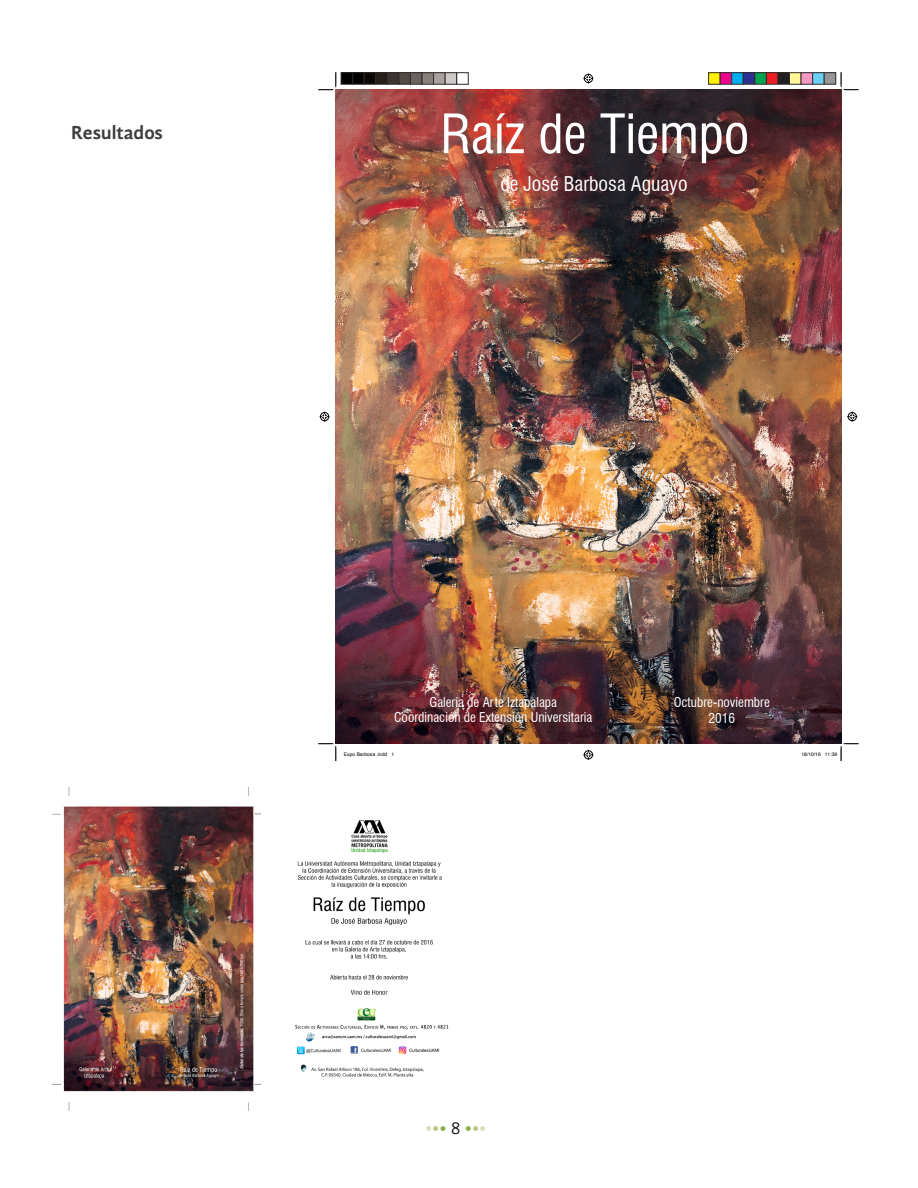
<style>
.page{position:relative;width:918px;height:1188px;background:#fff}
.page>*{position:absolute;margin:0;border:0;box-sizing:border-box;transform-origin:0 0}
.t1{font:condensed 52.8px "Swiss 721 BT";color:#fff}
.t2{font:condensed 19.8px "Swiss 721 BT";color:#fff}
.t3{font:700 19.5px "Gandhi Sans";color:#3e3e3f}
.t4{font:18px "Gandhi Sans";color:#d7e0bb}
.t5{font:condensed 13.2px/15.9px "Swiss 721 BT";color:#fff;text-align:center}
.t6{font:4.95px "Helvetica";color:#000}
.s1{color:#b4c783}
.s2{color:#87ac3e}
.s3{color:#231f20}
</style>
<div class="page">
<img style="left:336px;top:90px;width:505px;height:654px">
<svg style="left:318px;top:72px;width:18px;height:18px"></svg>
<svg style="left:318px;top:743px;width:18px;height:18px"></svg>
<svg style="left:841px;top:72px;width:17px;height:18px"></svg>
<svg style="left:583px;top:74px;width:10px;height:9px"></svg>
<svg style="left:583px;top:750px;width:10px;height:10px"></svg>
<svg style="left:320px;top:412px;width:10px;height:10px"></svg>
<svg style="left:847px;top:412px;width:10px;height:10px"></svg>
<div style="left:341px;top:73px;width:12px;height:11px;background:#000"></div>
<div style="left:341px;top:72px;width:12px;height:13px;border:1px solid #302a28"></div>
<div style="left:353px;top:73px;width:11px;height:11px;background:#000"></div>
<div style="left:352px;top:72px;width:13px;height:13px;border:1px solid #302a28"></div>
<div style="left:364px;top:73px;width:12px;height:11px;background:#0c0806"></div>
<div style="left:364px;top:72px;width:12px;height:13px;border:1px solid #302a28"></div>
<div style="left:376px;top:73px;width:11px;height:11px;background:#241e1b"></div>
<div style="left:375px;top:72px;width:13px;height:13px;border:1px solid #302a28"></div>
<div style="left:387px;top:73px;width:12px;height:11px;background:#3b3532"></div>
<div style="left:387px;top:72px;width:12px;height:13px;border:1px solid #302a28"></div>
<div style="left:399px;top:73px;width:11px;height:11px;background:#524a47"></div>
<div style="left:399px;top:72px;width:12px;height:13px;border:1px solid #302a28"></div>
<div style="left:410px;top:73px;width:12px;height:11px;background:#6b6360"></div>
<div style="left:410px;top:72px;width:12px;height:13px;border:1px solid #302a28"></div>
<div style="left:422px;top:73px;width:12px;height:11px;background:#867f7c"></div>
<div style="left:422px;top:72px;width:12px;height:13px;border:1px solid #302a28"></div>
<div style="left:434px;top:73px;width:11px;height:11px;background:#a7a2a0"></div>
<div style="left:433px;top:72px;width:13px;height:13px;border:1px solid #302a28"></div>
<div style="left:445px;top:73px;width:12px;height:11px;background:#cdc9c8"></div>
<div style="left:445px;top:72px;width:12px;height:13px;border:1px solid #302a28"></div>
<div style="left:456px;top:72px;width:13px;height:13px;border:1px solid #302a28"></div>
<div style="left:709px;top:73px;width:11px;height:11px;background:#fff101"></div>
<div style="left:708px;top:72px;width:13px;height:13px;border:1px solid #302a28"></div>
<div style="left:720px;top:73px;width:12px;height:11px;background:#ed028c"></div>
<div style="left:720px;top:72px;width:12px;height:13px;border:1px solid #302a28"></div>
<div style="left:732px;top:73px;width:11px;height:11px;background:#00aeef"></div>
<div style="left:731px;top:72px;width:13px;height:13px;border:1px solid #302a28"></div>
<div style="left:743px;top:73px;width:12px;height:11px;background:#2e3092"></div>
<div style="left:743px;top:72px;width:12px;height:13px;border:1px solid #302a28"></div>
<div style="left:755px;top:73px;width:11px;height:11px;background:#00a54f"></div>
<div style="left:754px;top:72px;width:13px;height:13px;border:1px solid #302a28"></div>
<div style="left:766px;top:73px;width:12px;height:11px;background:#ee1d23"></div>
<div style="left:766px;top:72px;width:12px;height:13px;border:1px solid #302a28"></div>
<div style="left:778px;top:73px;width:12px;height:11px;background:#231f20"></div>
<div style="left:778px;top:72px;width:12px;height:13px;border:1px solid #302a28"></div>
<div style="left:790px;top:73px;width:11px;height:11px;background:#fff79a"></div>
<div style="left:789px;top:72px;width:12px;height:13px;border:1px solid #302a28"></div>
<div style="left:801px;top:73px;width:12px;height:11px;background:#f499c2"></div>
<div style="left:801px;top:72px;width:12px;height:13px;border:1px solid #302a28"></div>
<div style="left:813px;top:73px;width:11px;height:11px;background:#6bcff6"></div>
<div style="left:812px;top:72px;width:13px;height:13px;border:1px solid #302a28"></div>
<div style="left:824px;top:73px;width:12px;height:11px;background:#939598"></div>
<div style="left:824px;top:72px;width:12px;height:13px;border:1px solid #302a28"></div>
<svg style="left:802px;top:743px;width:56px;height:18px"></svg>
<img style="left:295px;top:820px;width:154px;height:257px">
<img style="left:52px;top:787px;width:208px;height:323px">
<p class="t3" style="left:71px;top:121px;width:93px">Resultados</p>
<p class="t1" style="left:441px;top:102px;width:310px">Raíz de Tiempo</p>
<p class="t2" style="left:500px;top:172px;width:189px">de José Barbosa Aguayo</p>
<p class="t5" style="left:394px;top:694px;width:200px">Galería de Arte Iztapalapa<br>Coordinación de Extensión Universitaria</p>
<p class="t5" style="left:674px;top:695px;width:98px">Octubre-noviembre<br>2016</p>
<p class="t6" style="left:344px;top:750px;width:52px">Expo Barbosa .indd 1</p>
<p class="t6" style="left:801px;top:750px;width:37px">18/10/16 11:39</p>
<h3 class="t4" style="left:425px;top:1117px;width:63px">•<span class="s1">•</span><span class="s2">•</span> <span class="s3">8</span> <span class="s2">•</span><span class="s1">•</span>•</h3>
</div>
